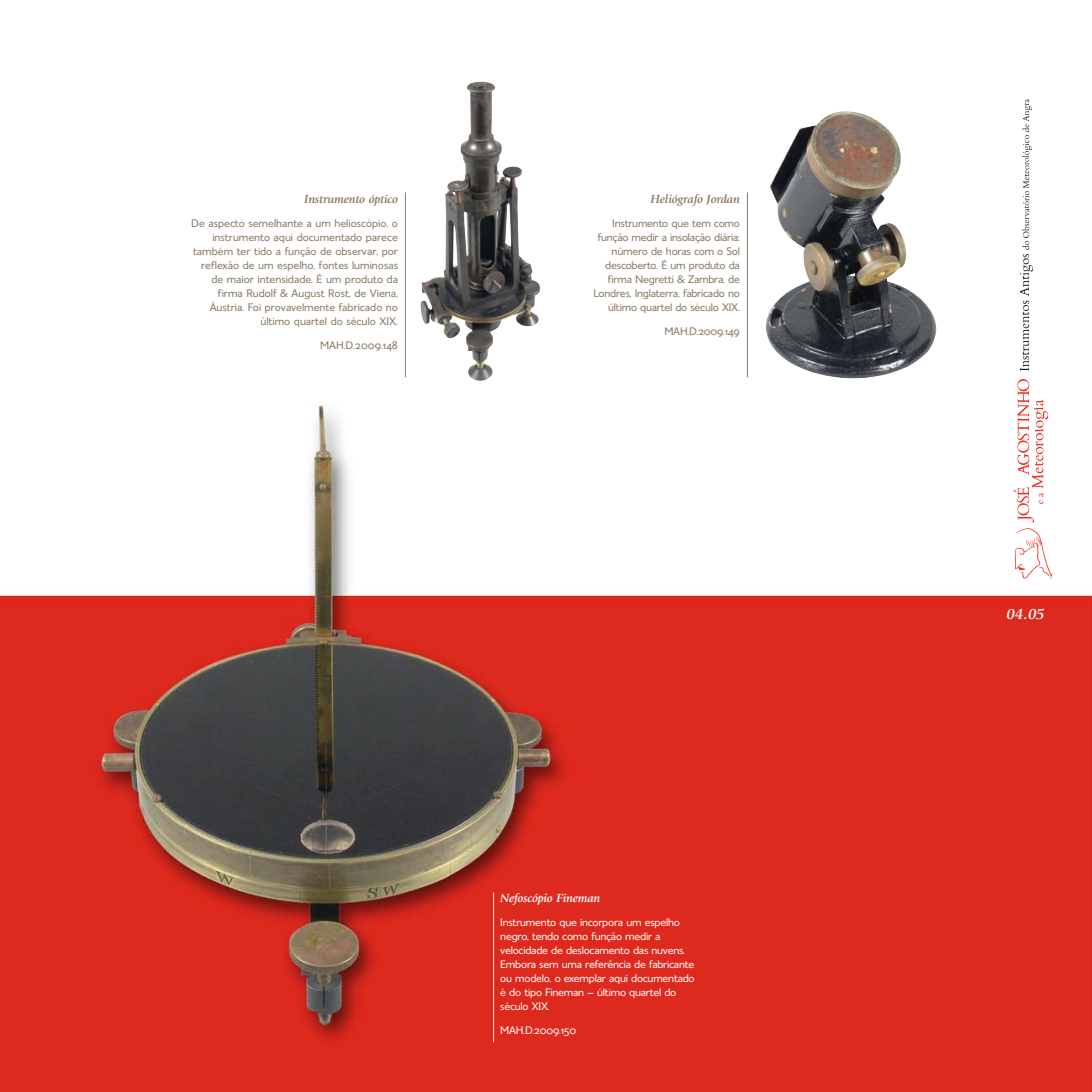
<style>
.page{position:relative;width:1092px;height:1092px;background:#fff}
.page>*{position:absolute;margin:0;border:0;box-sizing:border-box;transform-origin:0 0}
.t1{font:italic 700 15.75px "Giovanni";color:#fff}
.t2{font:italic 700 12.25px "Giovanni";letter-spacing:-.015em;color:#8a7966}
.t3{font:italic 700 12.25px "Giovanni";letter-spacing:-.015em;color:#fff}
.t4{font:11.38px/14px "Esans Alt";color:#8a7966;text-align:right}
.t5{font:11.38px/14px "Esans Alt";letter-spacing:-.02em;color:#fff}
.t6{font:11.38px/14px "Esans Alt";letter-spacing:-.02em;color:#8a7966;text-align:right}
</style>
<div class="page">
<img style="left:0;top:81px;width:1091px;height:1010px">
<hr style="left:493px;top:892px;width:1px;height:150px;background:#fff">
<img style="left:765px;top:110px;width:172px;height:270px">
<img style="left:420px;top:82px;width:119px;height:298px">
<hr style="left:747px;top:192px;width:1px;height:185px;background:#8a7966">
<hr style="left:405px;top:192px;width:1px;height:185px;background:#8a7966">
<svg style="left:1019px;top:99px;width:13px;height:272px"></svg>
<svg style="left:1013px;top:379px;width:35px;height:143px"></svg>
<img style="left:1006px;top:526px;width:48px;height:58px">
<p class="t2" style="left:304px;top:194px;width:95px">Instrumento óptico</p>
<p class="t4" style="left:191px;top:217px;width:208px">De aspecto semelhante a um helioscópio, o instrumento aqui documentado parece também ter tido a função de observar, por reflexão de um espelho, fontes luminosas de maior intensidade. É um produto da firma Rudolf &amp; August Rost, de Viena, Áustria. Foi provavelmente fabricado no último quartel do século XIX.</p>
<p class="t4" style="left:320px;top:339px;width:79px">MAH.D.2009.148</p>
<p class="t2" style="left:650px;top:194px;width:91px">Heliógrafo Jordan</p>
<p class="t6" style="left:593px;top:217px;width:148px">Instrumento que tem como função medir a insolação diária: número de horas com o Sol descoberto. É um produto da firma Negretti &amp; Zambra, de<br>Londres, Inglaterra, fabricado no último quartel do século XIX.</p>
<p class="t6" style="left:664px;top:325px;width:77px">MAH.D.2009.149</p>
<p class="t3" style="left:500px;top:893px;width:102px">Nefoscópio Fineman</p>
<p class="t5" style="left:500px;top:916px;width:196px">Instrumento que incorpora um espelho negro, tendo como função medir a velocidade de deslocamento das nuvens.<br>Embora sem uma referência de fabricante ou modelo, o exemplar aqui documentado é do tipo Fineman – último quartel do século XIX.</p>
<p class="t5" style="left:500px;top:1024px;width:77px">MAH.D.2009.150</p>
<h1 class="t1" style="left:1006px;top:607px;width:40px">04.05</h1>
</div>
